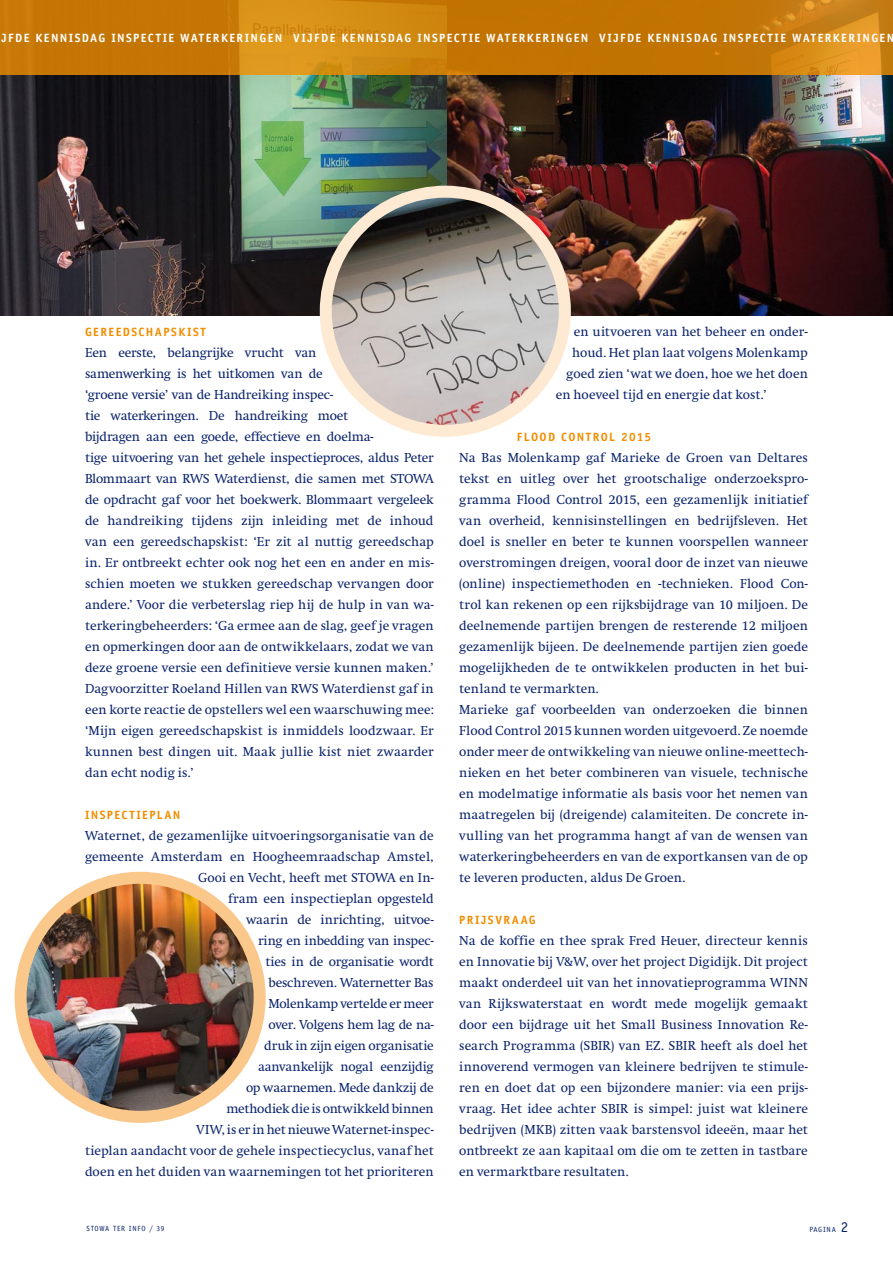
<style>
.page{position:relative;width:893px;height:1263px;background:#fff}
.page>*{position:absolute;margin:0;border:0;box-sizing:border-box;transform-origin:0 0}
.t1{font:13.5px/21px "Swift";color:#0a236b}
.t2{font:700 12px "Officina Sans";letter-spacing:.115em;color:#fff}
.t3{font:700 12px "Officina Sans";letter-spacing:.115em;color:#f18e00}
.t4{font:700 12px "Officina Sans";letter-spacing:.14em;color:#f18e00}
.t5{font:7.5px "Officina Sans";letter-spacing:.1em;color:#0a236b}
.s1{font-size:15px}
</style>
<div class="page">
<img style="left:0;top:75px;width:893px;height:240px">
<svg style="left:0;top:0;width:893px;height:75px;background:#c97d0a"></svg>
<img style="left:326px;top:192px;width:239px;height:239px;border-radius:50%">
<div style="left:320px;top:186px;width:251px;height:251px;border:12px solid #feead2;border-radius:50%"></div>
<img style="left:21px;top:878px;width:239px;height:239px;border-radius:50%">
<div style="left:15px;top:872px;width:251px;height:251px;border:12px solid #fac88a;border-radius:50%"></div>
<p class="t2" style="left:2px;top:30px;width:894px">JFDE KENNISDAG INSPECTIE WATERKERINGEN VIJFDE KENNISDAG INSPECTIE WATERKERINGEN VIJFDE KENNISDAG INSPECTIE WATERKERINGEN</p>
<p class="t3" style="left:85px;top:324px;width:122px">GEREEDSCHAPSKIST</p>
<p class="t1" style="left:85px;top:342px;width:350px">Een eerste, belangrijke vrucht van<br>samenwerking is het uitkomen van de<br>‘groene versie’ van de Handreiking inspec-<br>tie waterkeringen. De handreiking moet<br>bijdragen aan een goede, effectieve en doelma-<br>tige uitvoering van het gehele inspectieproces, aldus Peter Blommaart van RWS Waterdienst, die samen met STOWA de opdracht gaf voor het boekwerk. Blommaart vergeleek de handreiking tijdens zijn inleiding met de inhoud van een gereedschapskist: ‘Er zit al nuttig gereedschap in. Er ontbreekt echter ook nog het een en ander en mis&shy;schien moeten we stukken gereedschap vervangen door andere.’ Voor die verbeterslag riep hij de hulp in van wa&shy;terkeringbeheerders: ‘Ga ermee aan de slag, geef je vragen en opmerkingen door aan de ontwikkelaars, zodat we van deze groene versie een definitieve versie kunnen maken.’ Dagvoorzitter Roeland Hillen van RWS Waterdienst gaf in een korte reactie de opstellers wel een waarschuwing mee: ‘Mijn eigen gereedschapskist is inmiddels loodzwaar. Er kunnen best dingen uit. Maak jullie kist niet zwaarder dan echt nodig is.’</p>
<p class="t3" style="left:85px;top:807px;width:97px">INSPECTIEPLAN</p>
<p class="t1" style="left:85px;top:825px;width:350px;text-align:right">Waternet, de gezamenlijke uitvoeringsorganisatie van de gemeente Amsterdam en Hoogheemraadschap Amstel, Gooi en Vecht, heeft met STOWA en In-<br>fram een inspectieplan opgesteld<br>waarin de inrichting, uitvoe-<br>ring en inbedding van inspec-<br>ties in de organisatie wordt<br>beschreven. Waternetter Bas<br>Molenkamp vertelde er meer<br>over. Volgens hem lag de na-<br>druk in zijn eigen organisatie<br>aanvankelijk nogal eenzijdig<br>op waarnemen. Mede dankzij de<br>methodiek die is ontwikkeld binnen<br>VIW, is er in het nieuwe Waternet-inspec-<br>tieplan aandacht voor de gehele inspectiecyclus, vanaf het doen en het duiden van waarnemingen tot het prioriteren</p>
<p class="t1" style="left:574px;top:321px;width:236px">en uitvoeren van het beheer en onder-</p>
<p class="t1" style="left:572px;top:342px;width:237px">houd. Het plan laat volgens Molenkamp</p>
<p class="t1" style="left:566px;top:363px;width:243px">goed zien ‘wat we doen, hoe we het doen</p>
<p class="t1" style="left:556px;top:384px;width:212px">en hoeveel tijd en energie dat kost.’</p>
<p class="t3" style="left:517px;top:429px;width:136px">FLOOD CONTROL 2015</p>
<p class="t1" style="left:459px;top:447px;width:350px">Na Bas Molenkamp gaf Marieke de Groen van Deltares tekst en uitleg over het grootschalige onderzoekspro&shy;gramma Flood Control 2015, een gezamenlijk initiatief van overheid, kennisinstellingen en bedrijfsleven. Het doel is sneller en beter te kunnen voorspellen wanneer overstromingen dreigen, vooral door de inzet van nieuwe (online) inspectiemethoden en -technieken. Flood Con&shy;trol kan rekenen op een rijksbijdrage van 10 miljoen. De deelnemende partijen brengen de resterende 12 miljoen gezamenlijk bijeen. De deelnemende partijen zien goede mogelijkheden de te ontwikkelen producten in het bui&shy;tenland te vermarkten.<br>Marieke gaf voorbeelden van onderzoeken die binnen Flood Control 2015 kunnen worden uitgevoerd. Ze noemde onder meer de ontwikkeling van nieuwe online-meettech&shy;nieken en het beter combineren van visuele, technische en modelmatige informatie als basis voor het nemen van maatregelen bij (dreigende) calamiteiten. De concrete in&shy;vulling van het programma hangt af van de wensen van waterkeringbeheerders en van de exportkansen van de op te leveren producten, aldus De Groen.</p>
<p class="t4" style="left:459px;top:912px;width:78px">PRIJSVRAAG</p>
<p class="t1" style="left:459px;top:930px;width:350px;text-align:justify">Na de koffie en thee sprak Fred Heuer, directeur kennis en Innovatie bij V&amp;W, over het project Digidijk. Dit project maakt onderdeel uit van het innovatieprogramma WINN van Rijkswaterstaat en wordt mede mogelijk gemaakt door een bijdrage uit het Small Business Innovation Re&shy;search Programma (SBIR) van EZ. SBIR heeft als doel het innoverend vermogen van kleinere bedrijven te stimule&shy;ren en doet dat op een bijzondere manier: via een prijs&shy;vraag. Het idee achter SBIR is simpel: juist wat kleinere bedrijven (MKB) zitten vaak barstensvol ideeën, maar het ontbreekt ze aan kapitaal om die om te zetten in tastbare en vermarktbare resultaten.</p>
<p class="t5" style="left:87px;top:1224px;width:80px">STOWA TER INFO / 39</p>
<p class="t5" style="left:809px;top:1225px;width:40px">PAGINA <span class="s1">2</span></p>
</div>
